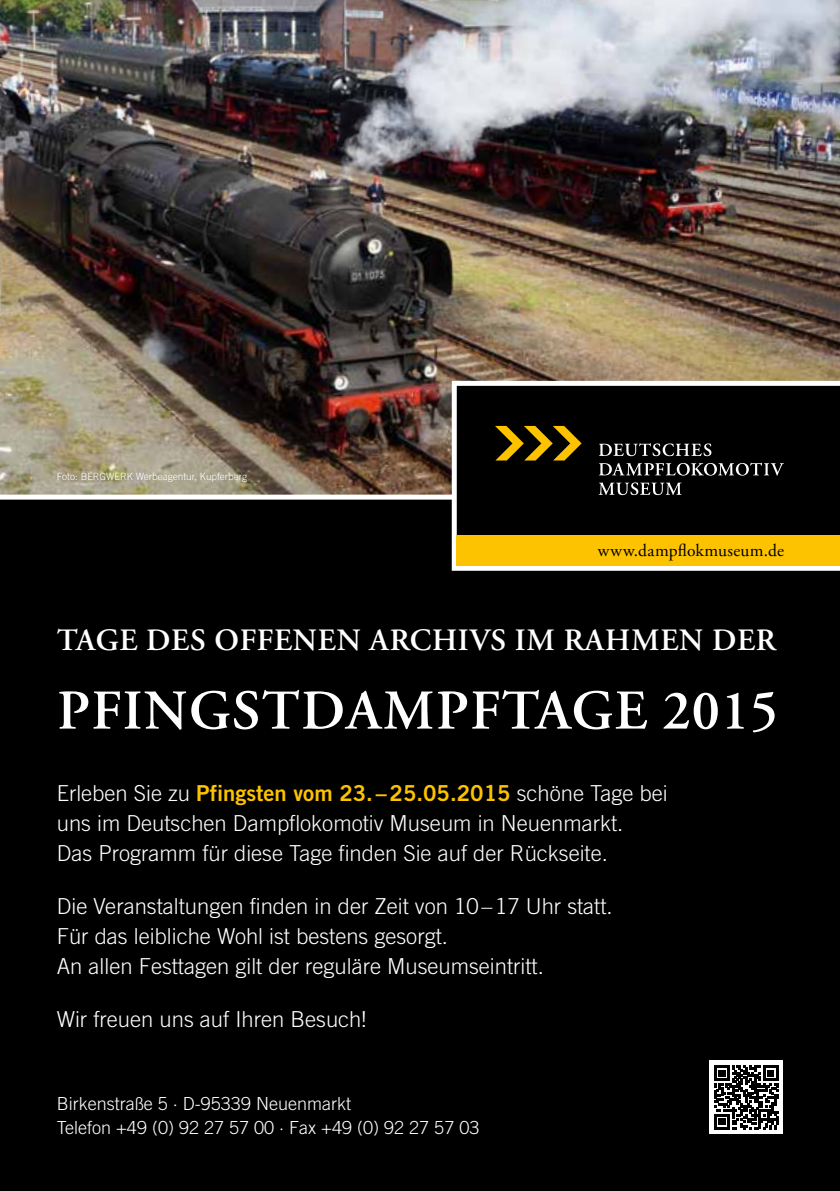
<style>
.page{position:relative;width:840px;height:1191px;background:#fff}
.page>*{position:absolute;margin:0;border:0;box-sizing:border-box;transform-origin:0 0}
.t1{font:600 56px "Adobe Garamond Pro";letter-spacing:.025em;color:#fff}
.t2{font:600 31px "Adobe Garamond Pro";letter-spacing:.025em;color:#fff}
.t3{font:300 22px/30px "Trade Gothic LT Pro";color:#fff}
.t4{font:22px "Trade Gothic LT Pro Bd 2";color:#fdc300}
.t5{font:300 18px/24px "Trade Gothic LT Pro";color:#fff}
.t6{font:17.4px "Adobe Garamond Pro";letter-spacing:.02em;color:#000}
.t7{font:300 10px "Trade Gothic LT Pro";color:#fff}
.s1{font-family:"Trade Gothic LT Pro";font-weight:300;color:#fff}
</style>
<div class="page">
<div style="left:0;top:0;width:839px;height:1191px;background:#000"></div>
<img style="left:0;top:0;width:839px;height:494px">
<div style="left:0;top:494px;width:839px;height:5px;background:#fff"></div>
<svg style="left:449px;top:378px;width:390px;height:193px"></svg>
<svg style="left:494px;top:426px;width:87px;height:34px"></svg>
<svg style="left:598px;top:443px;width:113px;height:13px"></svg>
<svg style="left:598px;top:463px;width:185px;height:12px"></svg>
<svg style="left:598px;top:482px;width:83px;height:13px"></svg>
<div style="left:456px;top:535px;width:383px;height:31px;background:#fdc300"></div>
<div style="left:709px;top:1060px;width:73px;height:74px;background:#fff"></div>
<svg style="left:714px;top:1065px;width:64px;height:64px"></svg>
<p class="t7" style="left:57px;top:471px;width:192px">Foto: BERGWERK Werbeagentur, Kupferberg</p>
<p class="t6" style="left:597px;top:539px;width:188px">www.dampflokmuseum.de</p>
<h2 class="t2" style="left:57px;top:622px;width:720px">TAGE DES OFFENEN ARCHIVS IM RAHMEN DER</h2>
<h1 class="t1" style="left:57px;top:678px;width:722px">PFINGSTDAMPFTAGE 2015</h1>
<p class="t4" style="left:57px;top:779px;width:612px"><span class="s1">Erleben Sie zu</span> Pfingsten vom 23. –25.05.2015 <span class="s1">schöne Tage bei</span></p>
<p class="t3" style="left:57px;top:808px;width:567px">uns im Deutschen Dampflokomotiv Museum in Neuenmarkt.<br>Das Programm für diese Tage finden Sie auf der Rückseite.</p>
<p class="t3" style="left:57px;top:890px;width:557px">Die Veranstaltungen finden in der Zeit von 10–17 Uhr statt.<br>Für das leibliche Wohl ist bestens gesorgt.<br>An allen Festtagen gilt der reguläre Museumseintritt.</p>
<p class="t3" style="left:57px;top:1003px;width:311px">Wir freuen uns auf Ihren Besuch!</p>
<p class="t5" style="left:57px;top:1091px;width:424px">Birkenstraße 5 · D-95339 Neuenmarkt<br>Telefon +49 (0) 92 27 57 00 · Fax +49 (0) 92 27 57 03</p>
</div>
